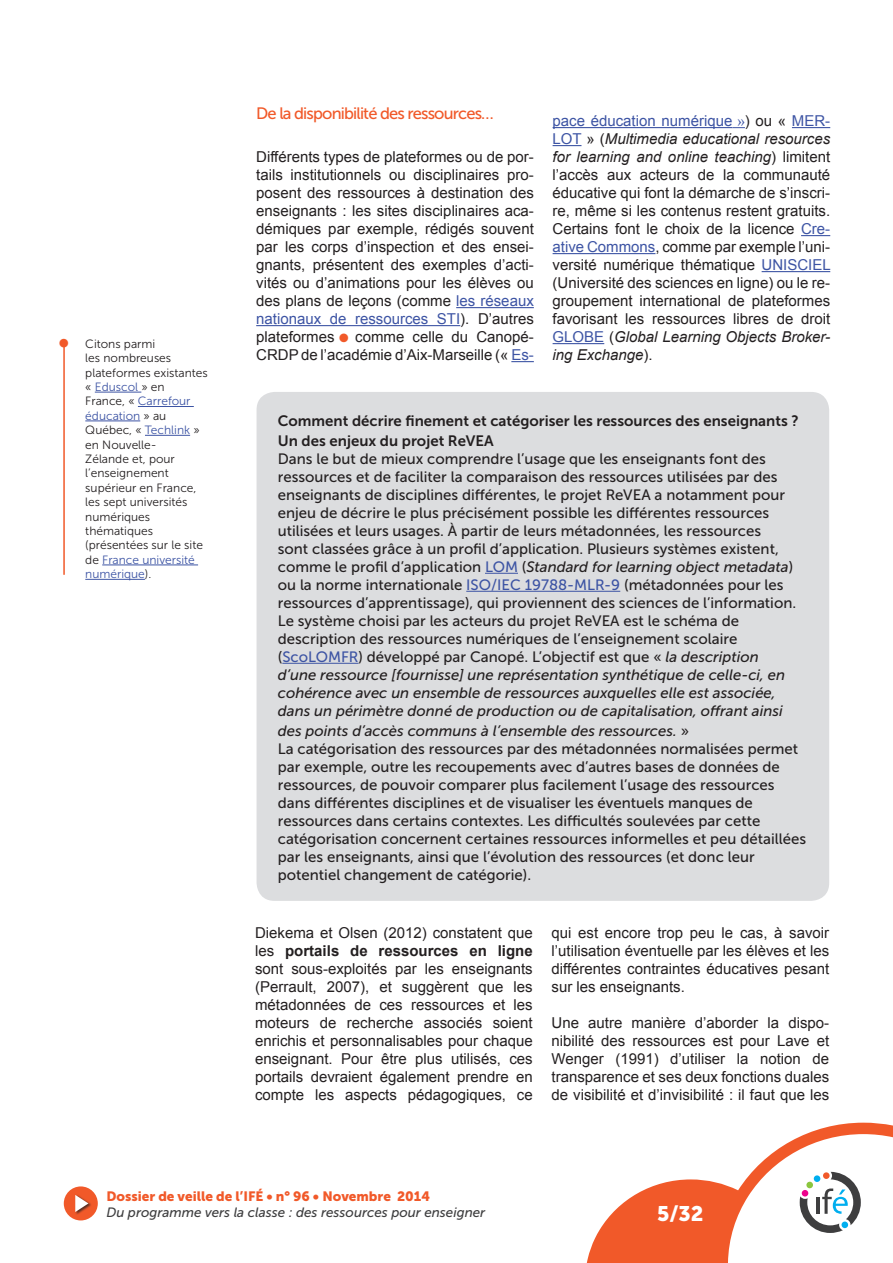
<style>
.page{position:relative;width:893px;height:1263px;background:#fff}
.page>*{position:absolute;margin:0;border:0;box-sizing:border-box;transform-origin:0 0}
.t1{font:21px "Museo Sans 900";color:#fff}
.t2{font:16.5px "Museo Sans 500";letter-spacing:-.05em;color:#f15929}
.t3{font:15px/18px "Arial";color:#231f20;text-align:justify}
.t4{font:15px/18px "Museo Sans 500";color:#231f20}
.t5{font:15px/19.8px "Museo Sans 700";color:#231f20}
.t6{font:italic 13.5px "Museo Sans 500";color:#3e3e3f}
.t7{font:13.5px "Museo Sans 900";color:#f15929}
.t8{font:12px/14.4px "Museo Sans 300";color:#231f20}
.s1{color:#3d54a4}
.s2{font-family:"Times New Roman";color:#3d54a4}
.s3{font-style:italic}
.s4{font-weight:700}
</style>
<div class="page">
<div style="left:64px;top:1186px;width:34px;height:34px;background:#f15929;border-radius:50%"></div>
<div style="left:75px;top:1194px;width:16px;height:21px;background:#231f20;opacity:.75"></div>
<svg style="left:75px;top:1195px;width:13px;height:17px"></svg>
<svg style="left:587px;top:1123px;width:305px;height:140px"></svg>
<div style="left:806px;top:1181px;width:7px;height:7px;background:#8bc63e;border-radius:50%"></div>
<div style="left:814px;top:1175px;width:6px;height:7px;background:#00aeef;border-radius:50%"></div>
<div style="left:823px;top:1172px;width:7px;height:7px;background:#f15929;border-radius:50%"></div>
<div style="left:841px;top:1221px;width:7px;height:7px;background:#00aeef;border-radius:50%"></div>
<div style="left:801px;top:1190px;width:7px;height:7px;background:#ed028c;border-radius:50%"></div>
<hr style="left:456px;top:307px;width:78px;height:1px;background:#3d54a4">
<hr style="left:256px;top:325px;width:204px;height:1px;background:#3d54a4">
<svg style="left:511px;top:361px;width:23px;height:1px"></svg>
<hr style="left:553px;top:127px;width:179px;height:1px;background:#3d54a4">
<svg style="left:732px;top:127px;width:13px;height:1px"></svg>
<hr style="left:792px;top:127px;width:38px;height:1px;background:#3d54a4">
<svg style="left:553px;top:145px;width:28px;height:1px"></svg>
<svg style="left:801px;top:235px;width:29px;height:1px"></svg>
<hr style="left:553px;top:253px;width:102px;height:1px;background:#3d54a4">
<hr style="left:762px;top:271px;width:68px;height:1px;background:#3d54a4">
<hr style="left:553px;top:343px;width:51px;height:1px;background:#3d54a4">
<div style="left:257px;top:392px;width:572px;height:509px;background:#dcdddf;border-radius:18px"></div>
<hr style="left:485px;top:573px;width:33px;height:1px;background:#3d54a4">
<hr style="left:466px;top:591px;width:154px;height:1px;background:#3d54a4">
<hr style="left:282px;top:663px;width:76px;height:1px;background:#3d54a4">
<hr style="left:95px;top:392px;width:46px;height:1px;background:#3d54a4">
<hr style="left:138px;top:406px;width:56px;height:1px;background:#3d54a4">
<hr style="left:85px;top:421px;width:55px;height:1px;background:#3d54a4">
<hr style="left:145px;top:435px;width:45px;height:1px;background:#3d54a4">
<hr style="left:102px;top:565px;width:96px;height:1px;background:#3d54a4">
<hr style="left:85px;top:579px;width:60px;height:1px;background:#3d54a4">
<hr style="left:63px;top:346px;width:2px;height:229px;background:#f15929">
<p class="t8" style="left:85px;top:336px;width:124px">Citons parmi<br>les nombreuses plateformes existantes « <span class="s1">Eduscol</span> » en<br>France, « <span class="s1">Carrefour éducation</span> » au<br>Québec, « <span class="s1">Techlink</span> » en Nouvelle-<br>Zélande et, pour l’enseignement supérieur en France, les sept universités numériques thématiques (présentées sur le site de <span class="s1">France université numérique</span>).</p>
<p class="t2" style="left:256px;top:104px;width:239px">De la disponibilité des ressources…</p>
<p class="t3" style="left:256px;top:148px;width:279px">Différents types de plateformes ou de por&shy;tails institutionnels ou disciplinaires pro&shy;posent des ressources à destination des enseignants : les sites disciplinaires aca&shy;démiques par exemple, rédigés souvent par les corps d’inspection et des ensei&shy;gnants, présentent des exemples d’acti&shy;vités ou d’animations pour les élèves ou des plans de leçons (comme <span class="s1">les réseaux nationaux de ressources STI</span>). D’autres plateformes</p>
<p class="t3" style="left:256px;top:328px;width:279px;text-align:right">comme celle du Canopé-<br>CRDP de l’académie d’Aix-Marseille (« <span class="s1">Es-</span></p>
<p class="t3" style="left:553px;top:112px;width:280px"><span class="s1">pace éducation numérique</span> <span class="s2">»</span>) ou « <span class="s1">MER-LOT</span> » (<span class="s3">Multimedia educational resources for learning and online teaching</span>) limitent l’accès aux acteurs de la communauté éducative qui font la démarche de s’inscri&shy;re, même si les contenus restent gratuits.<br>Certains font le choix de la licence <span class="s1">Cre&shy;ative Commons</span>, comme par exemple l’uni&shy;versité numérique thématique <span class="s1">UNISCIEL </span>(Université des sciences en ligne) ou le re&shy;groupement international de plateformes favorisant les ressources libres de droit <span class="s1">GLOBE</span> (<span class="s3">Global Learning Objects Broker&shy;ing Exchange</span>).</p>
<p class="t5" style="left:278px;top:411px;width:523px">Comment décrire finement et catégoriser les ressources des enseignants ?<br>Un des enjeux du projet ReVEA</p>
<p class="t4" style="left:278px;top:450px;width:520px">Dans le but de mieux comprendre l’usage que les enseignants font des ressources et de faciliter la comparaison des ressources utilisées par des enseignants de disciplines différentes, le projet ReVEA a notamment pour enjeu de décrire le plus précisément possible les différentes ressources utilisées et leurs usages. À partir de leurs métadonnées, les ressources<br>sont classées grâce à un profil d’application. Plusieurs systèmes existent, comme le profil d’application <span class="s1">LOM</span> (<span class="s3">Standard for learning object metadata</span>) ou la norme internationale <span class="s1">ISO/IEC 19788-MLR-9</span> (métadonnées pour les ressources d’apprentissage), qui proviennent des sciences de l’information.<br>Le système choisi par les acteurs du projet ReVEA est le schéma de description des ressources numériques de l’enseignement scolaire (<span class="s1">ScoLOMFR</span>) développé par Canopé. L’objectif est que « <span class="s3">la description d’une ressource [fournisse] une représentation synthétique de celle-ci, en cohérence avec un ensemble de ressources auxquelles elle est associée, dans un périmètre donné de production ou de capitalisation, offrant ainsi</span></p>
<p class="t4" style="left:278px;top:721px;width:530px"><span class="s3">des points d’accès communs à l’ensemble des ressources.</span> »<br>La catégorisation des ressources par des métadonnées normalisées permet par exemple, outre les recoupements avec d’autres bases de données de ressources, de pouvoir comparer plus facilement l’usage des ressources dans différentes disciplines et de visualiser les éventuels manques de ressources dans certains contextes. Les difficultés soulevées par cette catégorisation concernent certaines ressources informelles et peu détaillées par les enseignants, ainsi que l’évolution des ressources (et donc leur potentiel changement de catégorie).</p>
<p class="t3" style="left:255px;top:924px;width:279px">Diekema et Olsen (2012) constatent que les <span class="s4">portails de ressources en ligne </span>sont sous-exploités par les enseignants (Perrault, 2007), et suggèrent que les métadonnées de ces ressources et les moteurs de recherche associés soient enrichis et personnalisables pour chaque enseignant. Pour être plus utilisés, ces portails devraient également prendre en compte les aspects pédagogiques, ce</p>
<p class="t3" style="left:551px;top:924px;width:279px">qui est encore trop peu le cas, à savoir l’utilisation éventuelle par les élèves et les différentes contraintes éducatives pesant sur les enseignants.</p>
<p class="t3" style="left:551px;top:1014px;width:279px">Une autre manière d’aborder la dispo&shy;nibilité des ressources est pour Lave et Wenger (1991) d’utiliser la notion de transparence et ses deux fonctions duales de visibilité et d’invisibilité : il faut que les</p>
<p class="t7" style="left:106px;top:1188px;width:325px">Dossier de veille de l’IFÉ • n° 96 • Novembre 2014</p>
<p class="t6" style="left:106px;top:1205px;width:380px">Du programme vers la classe : des ressources pour enseigner</p>
<h1 class="t1" style="left:657px;top:1202px;width:48px">5/32</h1>
</div>
